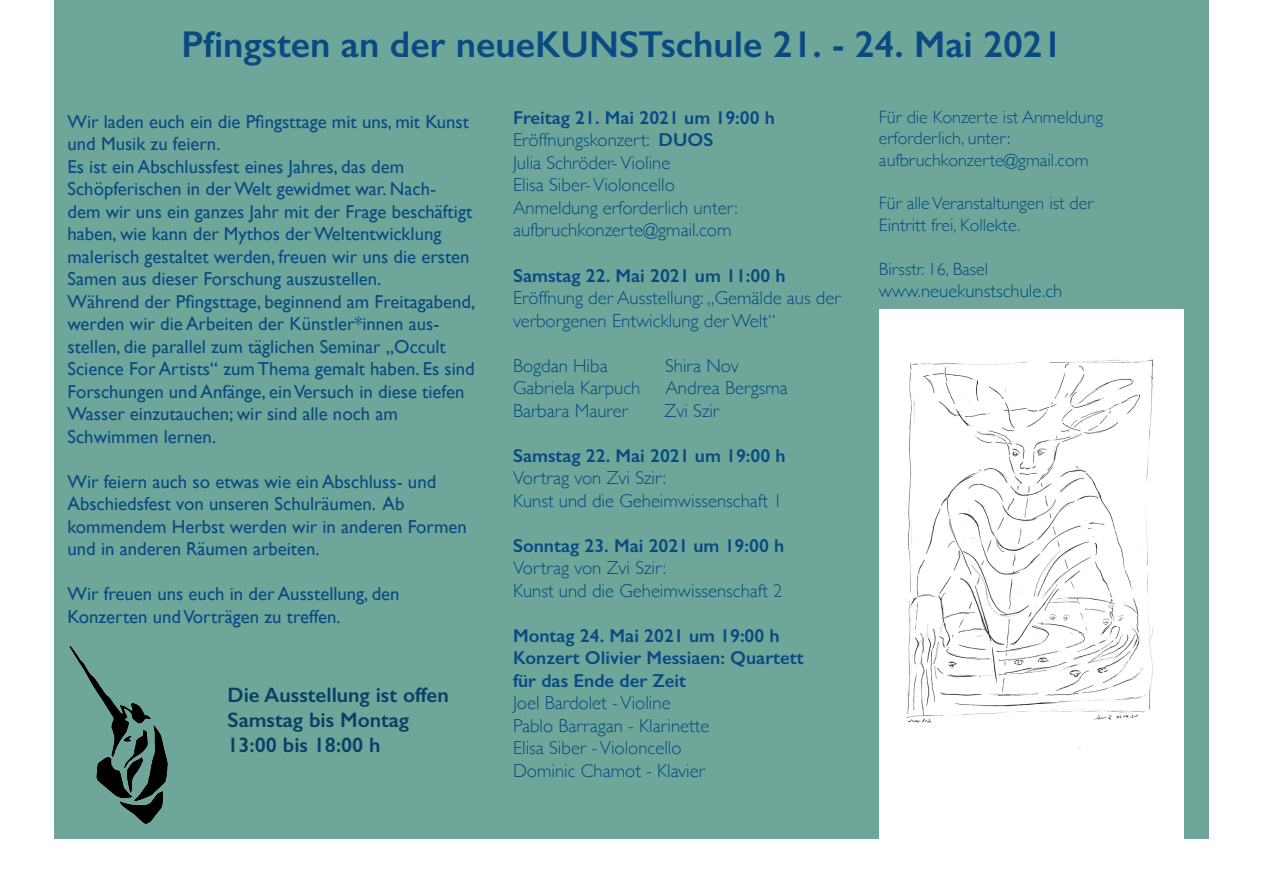
<style>
.page{position:relative;width:1263px;height:893px;background:#fff}
.page>*{position:absolute;margin:0;border:0;box-sizing:border-box;transform-origin:0 0}
.t1{font:600 37.5px "Gill Sans";color:#094a83}
.t2{font:600 21px/25.2px "Gill Sans";color:#084066}
.t3{font:18.75px/22.5px "Gill Sans";color:#094a83}
.t4{font:300 18.75px/22.5px "Gill Sans";color:#094a83}
.t5{font:600 18.75px/22.5px "Gill Sans";color:#094a83}
.t6{font:300 18.6px "Gill Sans";color:#094a83}
.t7{font:300 17.85px/21.6px "Gill Sans";color:#094a83}
.s1{font-weight:600}
</style>
<div class="page">
<div style="left:54px;top:0;width:1155px;height:839px;background:#6ea79a"></div>
<div style="left:879px;top:310px;width:304px;height:529px;background:#fff"></div>
<img style="left:906px;top:359px;width:248px;height:389px">
<img style="left:69px;top:646px;width:99px;height:178px">
<h1 class="t1" style="left:181px;top:22px;width:882px">Pfingsten an der neueKUNSTschule 21. - 24. Mai 2021</h1>
<p class="t3" style="left:68px;top:110px;width:409px">Wir laden euch ein die Pfingsttage mit uns, mit Kunst und Musik zu feiern.<br>Es ist ein Abschlussfest eines Jahres, das dem Schöpferischen in der Welt gewidmet war. Nach-<br>dem wir uns ein ganzes Jahr mit der Frage beschäftigt haben, wie kann der Mythos der Weltentwicklung malerisch gestaltet werden, freuen wir uns die ersten Samen aus dieser Forschung auszustellen.<br>Während der Pfingsttage, beginnend am Freitagabend, werden wir die Arbeiten der Künstler*innen aus&shy;stellen, die parallel zum täglichen Seminar „Occult Science For Artists“ zum Thema gemalt haben. Es sind Forschungen und Anfänge, ein Versuch in diese tiefen Wasser einzutauchen; wir sind alle noch am Schwimmen lernen.</p>
<p class="t3" style="left:68px;top:470px;width:401px">Wir feiern auch so etwas wie ein Abschluss- und Abschiedsfest von unseren Schulräumen. Ab kommendem Herbst werden wir in anderen Formen und in anderen Räumen arbeiten.</p>
<p class="t3" style="left:68px;top:583px;width:334px">Wir freuen uns euch in der Ausstellung, den<br>Konzerten und Vorträgen zu treffen.</p>
<p class="t2" style="left:227px;top:682px;width:223px">Die Ausstellung ist offen<br>Samstag bis Montag<br>13:00 bis 18:00 h</p>
<p class="t4" style="left:513px;top:106px;width:263px"><span class="s1">Freitag 21. Mai 2021 um 19:00 h<br></span>Eröffnungskonzert: <span class="s1">DUOS<br></span>Julia Schröder- Violine<br>Elisa Siber- Violoncello<br>Anmeldung erforderlich unter: aufbruchkonzerte@gmail.com</p>
<p class="t5" style="left:513px;top:264px;width:274px">Samstag 22. Mai 2021 um 11:00 h</p>
<p class="t4" style="left:513px;top:286px;width:329px">Eröffnung der Ausstellung: „Gemälde aus der verborgenen Entwicklung der Welt“</p>
<p class="t4" style="left:513px;top:353px;width:96px">Bogdan Hiba</p>
<p class="t4" style="left:665px;top:353px;width:75px">Shira Nov</p>
<p class="t4" style="left:513px;top:376px;width:129px">Gabriela Karpuch</p>
<p class="t4" style="left:665px;top:376px;width:124px">Andrea Bergsma</p>
<p class="t4" style="left:513px;top:398px;width:116px">Barbara Maurer</p>
<p class="t4" style="left:664px;top:398px;width:56px">Zvi Szir</p>
<p class="t5" style="left:513px;top:444px;width:274px">Samstag 22. Mai 2021 um 19:00 h</p>
<p class="t4" style="left:513px;top:466px;width:271px">Vortrag von Zvi Szir:<br>Kunst und die Geheimwissenschaft 1</p>
<p class="t5" style="left:513px;top:534px;width:273px">Sonntag 23. Mai 2021 um 19:00 h</p>
<p class="t4" style="left:513px;top:556px;width:271px">Vortrag von Zvi Szir:<br>Kunst und die Geheimwissenschaft 2</p>
<p class="t5" style="left:513px;top:624px;width:292px">Montag 24. Mai 2021 um 19:00 h<br>Konzert Olivier Messiaen: Quartett für das Ende der Zeit</p>
<p class="t4" style="left:513px;top:691px;width:198px">Joel Bardolet - Violine<br>Pablo Barragan - Klarinette<br>Elisa Siber - Violoncello<br>Dominic Chamot - Klavier</p>
<p class="t7" style="left:879px;top:105px;width:226px">Für die Konzerte ist Anmeldung erforderlich, unter: aufbruchkonzerte@gmail.com</p>
<p class="t7" style="left:879px;top:192px;width:216px">Für alle Veranstaltungen ist der<br>Eintritt frei, Kollekte.</p>
<p class="t7" style="left:879px;top:257px;width:111px">Birsstr. 16, Basel</p>
<p class="t6" style="left:879px;top:277px;width:185px">www.neuekunstschule.ch</p>
</div>
